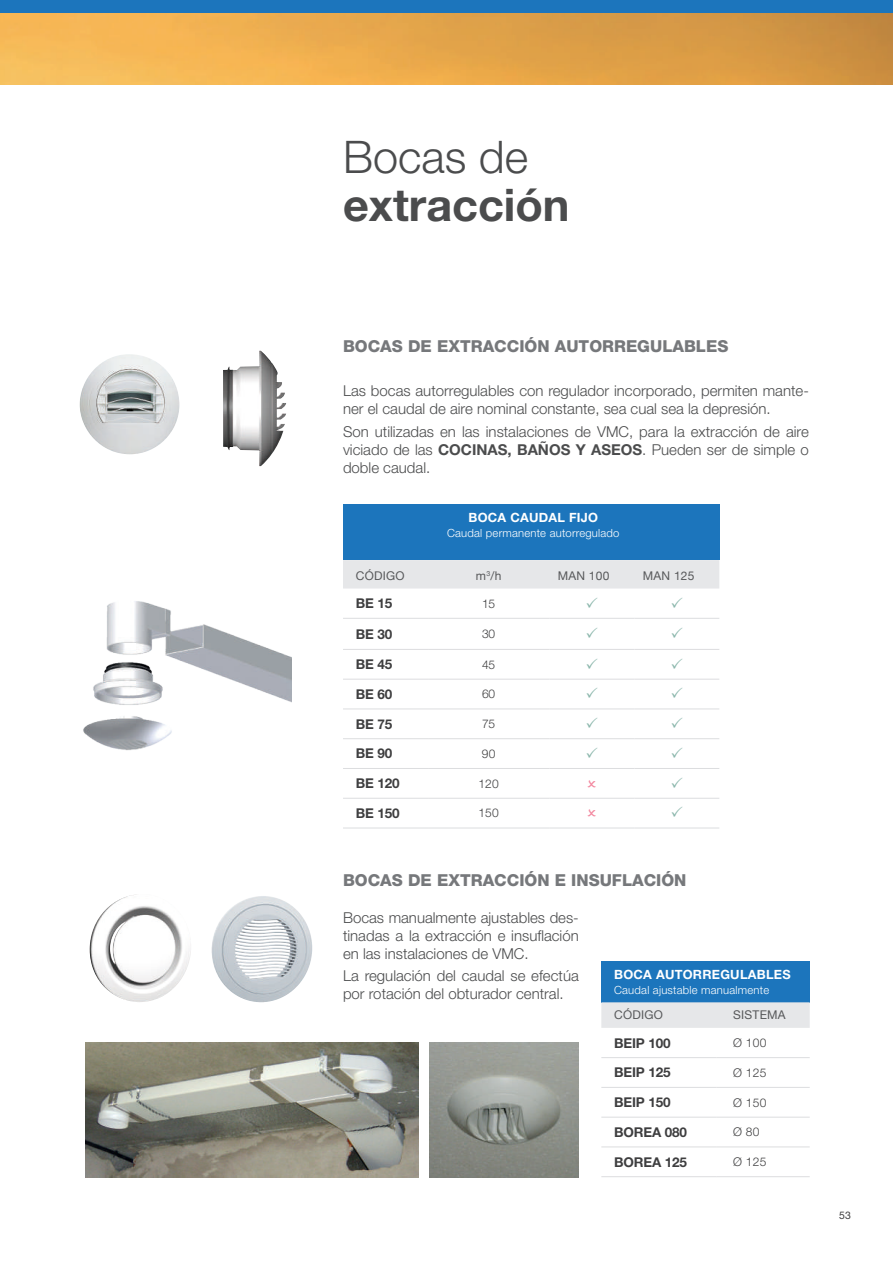
<style>
.page{position:relative;width:893px;height:1263px;background:#fff}
.page>*{position:absolute;margin:0;border:0;box-sizing:border-box;transform-origin:0 0}
.t1{font:700 45px "Helvetica Neue LT Std";color:#4b4c4d}
.t2{font:300 45px "Helvetica Neue LT Std";color:#4b4c4d}
.t3{font:800 16.5px "Helvetica Neue LT Std";color:#76787b}
.t4{font:300 15px/18px "Helvetica Neue LT Std";color:#4b4c4d;text-align:justify}
.t5{font:700 13.5px "Helvetica Neue LT Std";letter-spacing:-.01em;color:#3e3e3f}
.t6{font:700 12.75px "Helvetica Neue LT Std";letter-spacing:.02em;color:#fff}
.t7{font:300 12px "Helvetica Neue LT Std";letter-spacing:.02em;color:#3e3e3f}
.t8{font:12px "Helvetica Neue";letter-spacing:.02em;color:#57585a}
.t9{font:300 11.25px "Helvetica Neue LT Std";letter-spacing:.02em;color:#fff}
.t10{font:10.5px "Helvetica Neue LT Std";color:#3e3e3f}
.s1{font-weight:700}
</style>
<div class="page">
<img style="left:0;top:13px;width:893px;height:72px">
<img style="left:90px;top:894px;width:101px;height:108px">
<img style="left:213px;top:896px;width:49px;height:42px">
<img style="left:223px;top:351px;width:63px;height:115px">
<div style="left:343px;top:505px;width:376px;height:55px;background:#1c75bc"></div>
<div style="left:343px;top:560px;width:376px;height:28px;background:#e6e7e9"></div>
<hr style="left:343px;top:618px;width:85px;height:1px;background:#dcdddf">
<hr style="left:428px;top:618px;width:121px;height:1px;background:#dcdddf">
<hr style="left:549px;top:618px;width:85px;height:1px;background:#dcdddf">
<hr style="left:634px;top:618px;width:85px;height:1px;background:#dcdddf">
<hr style="left:343px;top:649px;width:85px;height:1px;background:#dcdddf">
<hr style="left:428px;top:649px;width:121px;height:1px;background:#dcdddf">
<hr style="left:549px;top:649px;width:85px;height:1px;background:#dcdddf">
<hr style="left:634px;top:649px;width:85px;height:1px;background:#dcdddf">
<hr style="left:343px;top:679px;width:85px;height:1px;background:#dcdddf">
<hr style="left:428px;top:679px;width:121px;height:1px;background:#dcdddf">
<hr style="left:549px;top:679px;width:85px;height:1px;background:#dcdddf">
<hr style="left:634px;top:679px;width:85px;height:1px;background:#dcdddf">
<hr style="left:343px;top:708px;width:85px;height:1px;background:#dcdddf">
<hr style="left:428px;top:708px;width:121px;height:1px;background:#dcdddf">
<hr style="left:549px;top:708px;width:85px;height:1px;background:#dcdddf">
<hr style="left:634px;top:708px;width:85px;height:1px;background:#dcdddf">
<hr style="left:343px;top:738px;width:85px;height:1px;background:#dcdddf">
<hr style="left:428px;top:738px;width:121px;height:1px;background:#dcdddf">
<hr style="left:549px;top:738px;width:85px;height:1px;background:#dcdddf">
<hr style="left:634px;top:738px;width:85px;height:1px;background:#dcdddf">
<hr style="left:343px;top:768px;width:85px;height:1px;background:#dcdddf">
<hr style="left:428px;top:768px;width:121px;height:1px;background:#dcdddf">
<hr style="left:549px;top:768px;width:85px;height:1px;background:#dcdddf">
<hr style="left:634px;top:768px;width:85px;height:1px;background:#dcdddf">
<hr style="left:343px;top:798px;width:85px;height:1px;background:#dcdddf">
<hr style="left:428px;top:798px;width:121px;height:1px;background:#dcdddf">
<hr style="left:549px;top:798px;width:85px;height:1px;background:#dcdddf">
<hr style="left:634px;top:798px;width:85px;height:1px;background:#dcdddf">
<hr style="left:343px;top:828px;width:85px;height:1px;background:#dcdddf">
<hr style="left:428px;top:828px;width:121px;height:1px;background:#dcdddf">
<hr style="left:549px;top:828px;width:85px;height:1px;background:#dcdddf">
<hr style="left:634px;top:828px;width:85px;height:1px;background:#dcdddf">
<img style="left:80px;top:354px;width:99px;height:100px;border-radius:50px">
<img style="left:83px;top:601px;width:209px;height:150px">
<div style="left:601px;top:961px;width:209px;height:41px;background:#1c75bc"></div>
<div style="left:601px;top:1002px;width:209px;height:26px;background:#e6e7e9"></div>
<hr style="left:601px;top:1117px;width:115px;height:1px;background:#dcdddf">
<hr style="left:601px;top:1146px;width:115px;height:1px;background:#dcdddf">
<hr style="left:601px;top:1176px;width:115px;height:1px;background:#dcdddf">
<hr style="left:716px;top:1117px;width:94px;height:1px;background:#dcdddf">
<hr style="left:716px;top:1146px;width:94px;height:1px;background:#dcdddf">
<hr style="left:716px;top:1176px;width:94px;height:1px;background:#dcdddf">
<hr style="left:601px;top:1057px;width:115px;height:1px;background:#dcdddf">
<hr style="left:716px;top:1057px;width:94px;height:1px;background:#dcdddf">
<hr style="left:601px;top:1087px;width:115px;height:1px;background:#dcdddf">
<hr style="left:716px;top:1087px;width:94px;height:1px;background:#dcdddf">
<img style="left:85px;top:1042px;width:334px;height:135px">
<img style="left:429px;top:1042px;width:150px;height:136px">
<div style="left:0;top:0;width:893px;height:13px;background:#1c75bc"></div>
<h1 class="t2" style="left:343px;top:130px;width:187px">Bocas de</h1>
<h1 class="t1" style="left:343px;top:177px;width:228px">extracción</h1>
<p class="t3" style="left:343px;top:336px;width:387px">BOCAS DE EXTRACCIÓN AUTORREGULABLES</p>
<p class="t4" style="left:343px;top:382px;width:467px">Las bocas autorregulables con regulador incorporado, permiten mante&shy;ner el caudal de aire nominal constante, sea cual sea la depresión.</p>
<p class="t4" style="left:343px;top:422px;width:467px">Son utilizadas en las instalaciones de VMC, para la extracción de aire viciado de las <span class="s1">COCINAS, BAÑOS Y ASEOS</span>. Pueden ser de simple o doble caudal.</p>
<p class="t6" style="left:468px;top:510px;width:131px">BOCA CAUDAL FIJO</p>
<p class="t9" style="left:447px;top:526px;width:174px">Caudal permanente autorregulado</p>
<p class="t8" style="left:356px;top:567px;width:50px">CÓDIGO</p>
<p class="t8" style="left:476px;top:567px;width:27px">m<sup>3</sup>/h</p>
<p class="t8" style="left:558px;top:567px;width:53px">MAN 100</p>
<p class="t8" style="left:643px;top:567px;width:53px">MAN 125</p>
<p class="t5" style="left:356px;top:595px;width:38px">BE 15</p>
<p class="t7" style="left:482px;top:596px;width:15px">15</p>
<p class="t5" style="left:356px;top:625px;width:38px">BE 30</p>
<p class="t7" style="left:482px;top:626px;width:15px">30</p>
<p class="t5" style="left:356px;top:656px;width:38px">BE 45</p>
<p class="t7" style="left:482px;top:657px;width:15px">45</p>
<p class="t5" style="left:356px;top:686px;width:38px">BE 60</p>
<p class="t7" style="left:482px;top:687px;width:15px">60</p>
<p class="t5" style="left:356px;top:715px;width:38px">BE 75</p>
<p class="t7" style="left:482px;top:716px;width:15px">75</p>
<p class="t5" style="left:356px;top:745px;width:38px">BE 90</p>
<p class="t7" style="left:482px;top:746px;width:15px">90</p>
<p class="t5" style="left:356px;top:775px;width:45px">BE 120</p>
<p class="t7" style="left:478px;top:776px;width:22px">120</p>
<p class="t5" style="left:356px;top:805px;width:45px">BE 150</p>
<p class="t7" style="left:478px;top:806px;width:22px">150</p>
<p class="t3" style="left:343px;top:870px;width:345px">BOCAS DE EXTRACCIÓN E INSUFLACIÓN</p>
<p class="t4" style="left:343px;top:908px;width:237px">Bocas manualmente ajustables des&shy;tinadas a la extracción e insuflación en las instalaciones de VMC.</p>
<p class="t4" style="left:343px;top:967px;width:237px">La regulación del caudal se efectúa por rotación del obturador central.</p>
<p class="t6" style="left:614px;top:966px;width:178px">BOCA AUTORREGULABLES</p>
<p class="t9" style="left:614px;top:983px;width:157px">Caudal ajustable manualmente</p>
<p class="t8" style="left:614px;top:1006px;width:50px">CÓDIGO</p>
<p class="t8" style="left:733px;top:1006px;width:54px">SISTEMA</p>
<p class="t5" style="left:614px;top:1034px;width:58px">BEIP 100</p>
<p class="t7" style="left:733px;top:1035px;width:35px">Ø 100</p>
<p class="t5" style="left:614px;top:1064px;width:58px">BEIP 125</p>
<p class="t7" style="left:733px;top:1065px;width:35px">Ø 125</p>
<p class="t5" style="left:614px;top:1094px;width:58px">BEIP 150</p>
<p class="t7" style="left:733px;top:1095px;width:35px">Ø 150</p>
<p class="t5" style="left:614px;top:1124px;width:74px">BOREA 080</p>
<p class="t7" style="left:733px;top:1125px;width:28px">Ø 80</p>
<p class="t5" style="left:614px;top:1153px;width:74px">BOREA 125</p>
<p class="t7" style="left:733px;top:1154px;width:35px">Ø 125</p>
<p class="t10" style="left:839px;top:1208px;width:13px">53</p>
</div>
